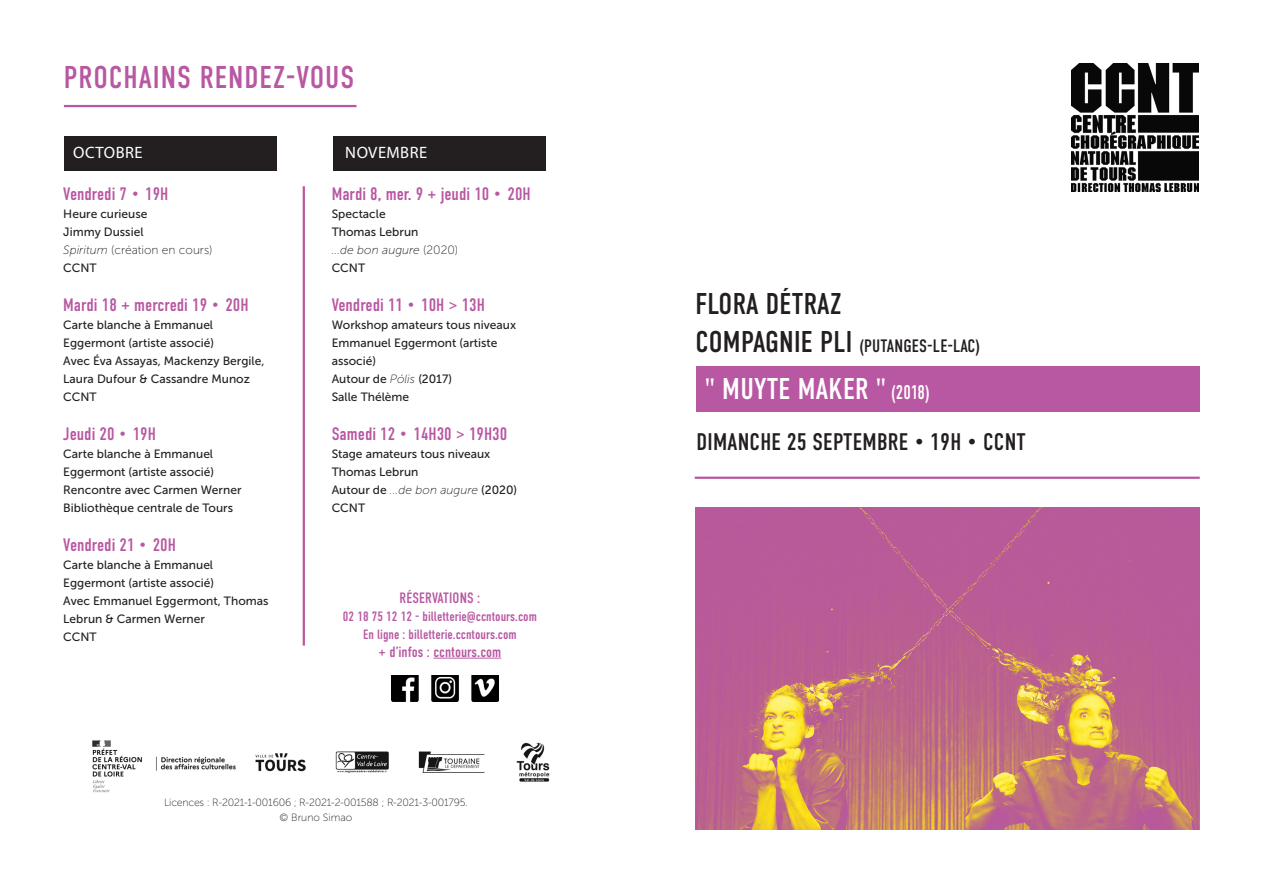
<style>
.page{position:relative;width:1263px;height:893px;background:#fff}
.page>*{position:absolute;margin:0;border:0;box-sizing:border-box;transform-origin:0 0}
.Genres___calendrier{font:31.5px "DIN Condensed";letter-spacing:.03em;color:#b857a2}
.texte_presentation{font:30px "DIN Condensed";letter-spacing:.01em;color:#fff}
.texte_presentation-2{font:30px "DIN Condensed";letter-spacing:.01em;color:#231f20}
.texte_presentation-3{font:24px "DIN Condensed";letter-spacing:.01em;color:#231f20}
.DATE_NOIR{font:18px "DIN Condensed";color:#b857a2}
.texte_presentation-4{font:18px "DIN Condensed";letter-spacing:.01em;color:#231f20}
.Genres___calendrier-2{font:16.5px "Myriad Pro";letter-spacing:.03em;color:#fff}
.DATE_NOIR-2{font:15px "DIN Condensed";color:#b857a2}
.DATE_NOIR-3{font:13.5px "DIN Condensed";color:#b857a2}
.DATE_NOIR-4{font:12px/18px "Museo Sans 500";color:#231f20}
.titre_spectacle_lieu{font:12px/18px "Museo Sans 500";color:#231f20}
.DATE_NOIR-5{font:12px "Museo Sans 100";color:#231f20}
.DATE_NOIR-6{font:italic 12px "Museo Sans 100";color:#231f20}
.Distribution{font:10.5px "Museo Sans 100";letter-spacing:-.02em;color:#231f20}
.Distribution-2{font:10.5px "Museo Sans 100";color:#231f20}
.s1{font-style:italic}
.s2{font-style:normal}
.s3{font-family:"Museo Sans 100";font-style:italic}
.s4{font-size:30px}
.s5{font-size:19.8px}
</style>
<div class="page">
<img style="left:1071px;top:64px;width:128px;height:127px">
<hr style="left:64px;top:105px;width:292px;height:2px;background:#b857a2">
<hr style="left:303px;top:186px;width:2px;height:459px;background:#b857a2">
<hr style="left:433px;top:658px;width:68px;height:1px;background:#b857a2">
<img style="left:391px;top:675px;width:108px;height:27px">
<img style="left:92px;top:740px;width:458px;height:53px">
<hr style="left:695px;top:477px;width:505px;height:2px;background:#b857a2">
<div style="left:696px;top:366px;width:504px;height:46px;background:#b857a2"></div>
<img style="left:695px;top:507px;width:504px;height:322px">
<div style="left:64px;top:136px;width:212px;height:34px;background:#231f20"></div>
<div style="left:334px;top:136px;width:212px;height:34px;background:#231f20"></div>
<p class="Genres___calendrier" style="left:64px;top:60px;width:292px">PROCHAINS RENDEZ-VOUS</p>
<p class="Genres___calendrier-2" style="left:73px;top:143px;width:71px">OCTOBRE</p>
<p class="DATE_NOIR" style="left:63px;top:184px;width:107px">Vendredi 7 • 19H</p>
<p class="DATE_NOIR-4" style="left:63px;top:205px;width:86px">Heure curieuse</p>
<p class="DATE_NOIR-4" style="left:63px;top:223px;width:82px">Jimmy Dussiel</p>
<p class="DATE_NOIR-5" style="left:63px;top:244px;width:151px"><span class="s1">Spiritum</span> (création en cours)</p>
<p class="titre_spectacle_lieu" style="left:63px;top:259px;width:35px">CCNT</p>
<p class="DATE_NOIR" style="left:63px;top:295px;width:187px">Mardi 18 + mercredi 19 • 20H</p>
<p class="DATE_NOIR-4" style="left:63px;top:316px;width:152px">Carte blanche à Emmanuel<br>Eggermont (artiste associé)</p>
<p class="DATE_NOIR-4" style="left:63px;top:352px;width:203px">Avec Éva Assayas, Mackenzy Bergile,<br>Laura Dufour &amp; Cassandre Munoz</p>
<p class="titre_spectacle_lieu" style="left:63px;top:388px;width:35px">CCNT</p>
<p class="DATE_NOIR" style="left:63px;top:424px;width:94px">Jeudi 20 • 19H</p>
<p class="DATE_NOIR-4" style="left:63px;top:445px;width:152px">Carte blanche à Emmanuel<br>Eggermont (artiste associé)</p>
<p class="titre_spectacle_lieu" style="left:63px;top:481px;width:180px">Rencontre avec Carmen Werner</p>
<p class="titre_spectacle_lieu" style="left:63px;top:499px;width:171px">Bibliothèque centrale de Tours</p>
<p class="DATE_NOIR" style="left:63px;top:535px;width:114px">Vendredi 21 • 20H</p>
<p class="DATE_NOIR-4" style="left:63px;top:556px;width:152px">Carte blanche à Emmanuel<br>Eggermont (artiste associé)</p>
<p class="titre_spectacle_lieu" style="left:63px;top:592px;width:207px">Avec Emmanuel Eggermont, Thomas<br>Lebrun &amp; Carmen Werner</p>
<p class="titre_spectacle_lieu" style="left:63px;top:628px;width:35px">CCNT</p>
<p class="Genres___calendrier-2" style="left:345px;top:143px;width:83px">NOVEMBRE</p>
<p class="DATE_NOIR" style="left:332px;top:184px;width:201px">Mardi 8, mer. 9 + jeudi 10 • 20H</p>
<p class="DATE_NOIR-4" style="left:332px;top:205px;width:56px">Spectacle</p>
<p class="DATE_NOIR-4" style="left:332px;top:223px;width:88px">Thomas Lebrun</p>
<p class="DATE_NOIR-6" style="left:332px;top:244px;width:128px">...de bon augure <span class="s2">(2020)</span></p>
<p class="titre_spectacle_lieu" style="left:332px;top:259px;width:35px">CCNT</p>
<p class="DATE_NOIR" style="left:332px;top:295px;width:155px">Vendredi 11 • 10H &gt; 13H</p>
<p class="DATE_NOIR-4" style="left:332px;top:316px;width:186px">Workshop amateurs tous niveaux</p>
<p class="DATE_NOIR-4" style="left:332px;top:334px;width:167px">Emmanuel Eggermont (artiste associé)</p>
<p class="titre_spectacle_lieu" style="left:332px;top:370px;width:122px">Autour de <span class="s3">Pólis</span> (2017)<br>Salle Thélème</p>
<p class="DATE_NOIR" style="left:332px;top:424px;width:177px">Samedi 12 • 14H30 &gt; 19H30</p>
<p class="titre_spectacle_lieu" style="left:332px;top:445px;width:160px">Stage amateurs tous niveaux</p>
<p class="titre_spectacle_lieu" style="left:332px;top:463px;width:88px">Thomas Lebrun</p>
<p class="titre_spectacle_lieu" style="left:332px;top:481px;width:187px">Autour de <span class="s3">...de bon augure</span> (2020)</p>
<p class="titre_spectacle_lieu" style="left:332px;top:499px;width:35px">CCNT</p>
<p class="DATE_NOIR-2" style="left:400px;top:589px;width:82px">RÉSERVATIONS :</p>
<p class="DATE_NOIR-3" style="left:343px;top:608px;width:195px">02 18 75 12 12 - billetterie@ccntours.com</p>
<p class="DATE_NOIR-3" style="left:363px;top:626px;width:155px">En ligne : billetterie.ccntours.com</p>
<p class="DATE_NOIR-2" style="left:379px;top:643px;width:124px">+ d’infos : ccntours.com</p>
<p class="Distribution" style="left:164px;top:796px;width:305px">Licences : R-2021-1-001606 ; R-2021-2-001588 ; R-2021-3-001795.</p>
<p class="Distribution-2" style="left:279px;top:811px;width:74px">© Bruno Simao</p>
<p class="texte_presentation-2" style="left:695px;top:287px;width:148px">FLORA DÉTRAZ</p>
<p class="texte_presentation-4" style="left:695px;top:336px;width:286px"><span class="s4">COMPAGNIE PLI</span> (PUTANGES-LE-LAC)</p>
<p class="texte_presentation" style="left:705px;top:372px;width:226px">" MUYTE MAKER " <span class="s5">(2018)</span></p>
<p class="texte_presentation-3" style="left:696px;top:428px;width:331px">DIMANCHE 25 SEPTEMBRE • 19H • CCNT</p>
</div>
